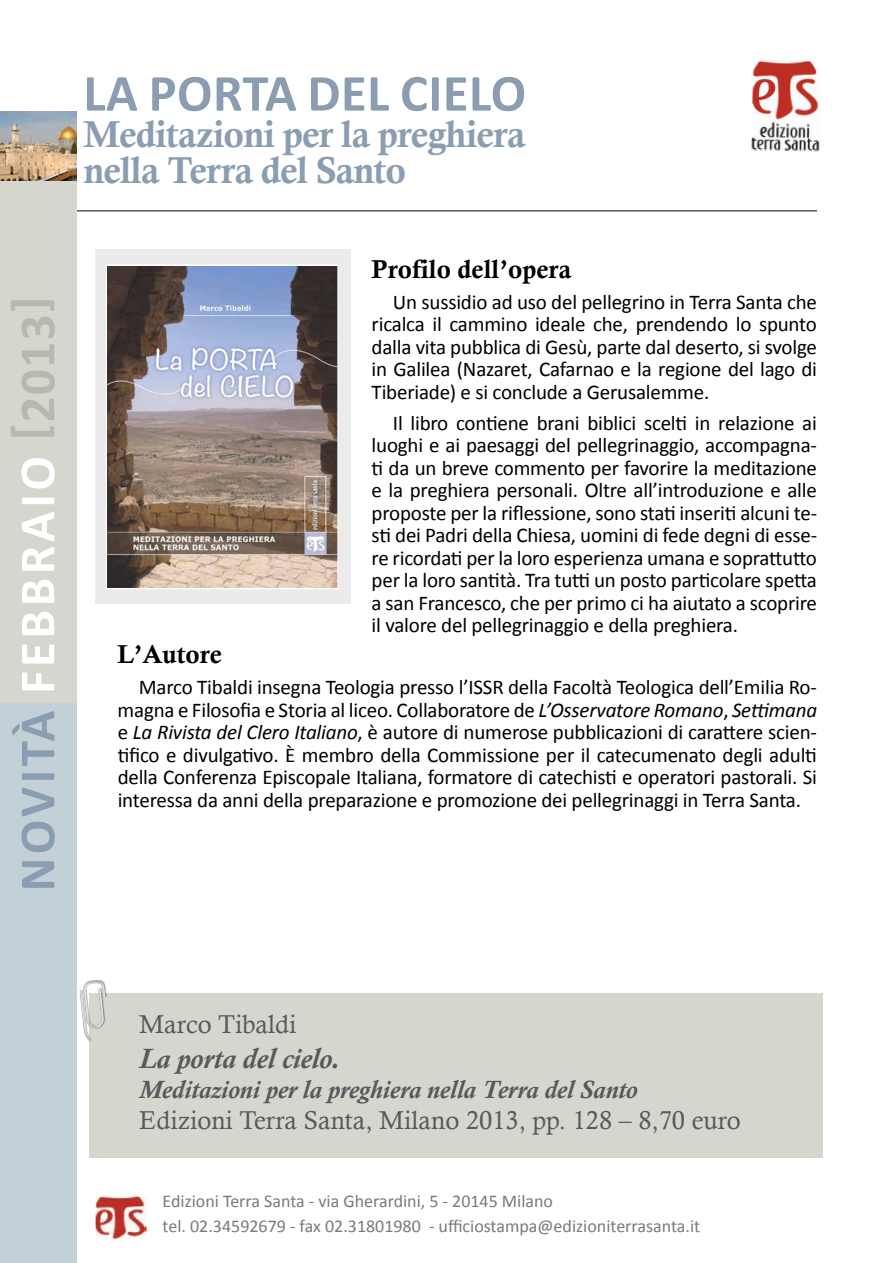
<style>
.page{position:relative;width:893px;height:1263px;background:#fff}
.page>*{position:absolute;margin:0;border:0;box-sizing:border-box;transform-origin:0 0}
.t1{font:700 52.5px "Calibri";letter-spacing:.01em;color:#8a9db1}
.t2{font:700 51px "Calibri";letter-spacing:.07em;color:#fff}
.t3{font:700 51px "Calibri";color:#b6b9b2}
.t4{font:37.5px/36px "Calis MT Bol";letter-spacing:-.025em;color:#8a9db1}
.t5{font:italic 700 28.5px "Calisto";letter-spacing:-.01em;color:#58595b}
.t6{font:25.8px "Calisto";color:#58595b}
.t7{font:25.8px "Calis MT Bol";color:#000}
.t8{font:italic 700 25.5px "Calisto";letter-spacing:-.01em;color:#58595b}
.t9{font:21px/22.5px "Calibri";letter-spacing:-.01em;color:#000;text-align:justify}
.t10{font:18px "Calibri";color:#797a7d}
.s1{color:#8a9db1}
.s2{font-style:italic}
</style>
<div class="page">
<img style="left:95px;top:1196px;width:52px;height:44px">
<img style="left:752px;top:61px;width:68px;height:90px">
<div style="left:95px;top:250px;width:255px;height:354px;background:#ebebec"></div>
<div style="left:0;top:702px;width:77px;height:561px;background:#c4d0d7"></div>
<hr style="left:77px;top:210px;width:740px;height:1px;background:#000">
<div style="left:0;top:163px;width:77px;height:539px;background:#d5d7ce"></div>
<img style="left:0;top:111px;width:77px;height:70px">
<img style="left:108px;top:267px;width:228px;height:320px">
<div style="left:106px;top:265px;width:232px;height:324px;border:1px solid #fff"></div>
<div style="left:89px;top:994px;width:734px;height:164px;background:#d5d7ce"></div>
<div style="left:80px;top:980px;width:27px;height:62px;background:#000;opacity:.43"></div>
<img style="left:80px;top:981px;width:25px;height:60px">
<h1 class="t1" style="left:83px;top:61px;width:444px">LA PORTA DEL CIELO</h1>
<h3 class="t4" style="left:83px;top:116px;width:444px">Meditazioni per la preghiera nella Terra del Santo</h3>
<h2 class="t3" style="left:0;top:313px;width:18px;rotate:-90deg">[</h2>
<h2 class="t3" style="left:6px;top:422px;width:110px;rotate:-90deg">2013</h2>
<h2 class="t3" style="left:0;top:441px;width:18px;rotate:-90deg">]</h2>
<h2 class="t2" style="left:6px;top:891px;width:437px;rotate:-90deg"><span class="s1">NOVITÀ</span> FEBBRAIO</h2>
<p class="t7" style="left:372px;top:254px;width:201px">Profilo dell’opera</p>
<p class="t9" style="left:372px;top:289px;width:447px;text-indent:21px">Un sussidio ad uso del pellegrino in Terra Santa che ricalca il cammino ideale che, prendendo lo spunto dalla vita pubblica di Gesù, parte dal deserto si, svolge in Galilea (Nazaret, Cafarnao lae regione del lago di Tiberiade s ie) conclude a Gerusalemme.</p>
<p class="t9" style="left:372px;top:399px;width:447px;line-height:45px;text-align:right">Il libro contiene brani biblici scelti in relazione ai<br>ti da un breve commento per favorire la meditazione</p>
<p class="t9" style="left:372px;top:422px;width:447px;line-height:45px">luoghi e ai paesaggi del pellegrinaggio, accompagna-<br>lae preghiera personali. Oltre all’introduzione e alle</p>
<p class="t9" style="left:372px;top:500px;width:447px">proposte per la riflessione, sono stati inseriti alcuni te-</p>
<p class="t9" style="left:372px;top:523px;width:447px">sti dei Padri della Chiesa, uomini di fede degni di esse-</p>
<p class="t9" style="left:372px;top:545px;width:447px">re ricordati per la loro esperienza umana e soprattutto</p>
<p class="t9" style="left:372px;top:568px;width:447px">per la loro santità. Tra tutti un posto particolare spetta a san Francesco, che per primo ci ha aiutato a scoprire il valore del pellegrinaggio e della preghiera.</p>
<p class="t7" style="left:118px;top:640px;width:106px">L’Autore</p>
<p class="t9" style="left:118px;top:697px;width:701px">magna e Filosofia e Storia al liceo. Collaboratore de <span class="s2">’LOsservatore Romano</span>, <span class="s2">Settimana</span></p>
<p class="t9" style="left:139px;top:675px;width:679px">Marco Tibaldi insegna Teologia presso ’l ISSR della Facoltà Teologica dell’Emilia Ro-</p>
<p class="t9" style="left:118px;top:709px;width:701px;line-height:45px">e <span class="s2">La Rivista del Clero Italiano</span> è, autore di numerose pubblicazioni di carattere scien&shy;della Conferenza Episcopale Italiana, formatore di catechisti e operatori pastorali. Si</p>
<p class="t9" style="left:118px;top:787px;width:685px">interessa da anni della preparazione e promozione dei pellegrinaggi in Terra Santa.</p>
<p class="t9" style="left:118px;top:742px;width:701px">tifico e divulgativo È. membro della Commissione per il catecumenato degli adulti</p>
<p class="t6" style="left:139px;top:1009px;width:159px">Marco Tibaldi</p>
<h3 class="t5" style="left:139px;top:1041px;width:201px">La porta del cielo.</h3>
<p class="t8" style="left:139px;top:1075px;width:500px">Meditazioni per la preghiera nella Terra del Santo</p>
<p class="t6" style="left:139px;top:1105px;width:603px">Edizioni Terra Santa, Milano 2013, pp. 128 – 8,70 euro</p>
<p class="t10" style="left:163px;top:1189px;width:392px">Edizioni Terra Santa - via Gherardini -5, 20145 Milano</p>
<p class="t10" style="left:429px;top:1215px;width:273px">- ufficiostampa@edizioniterrasanta i t.</p>
<p class="t10" style="left:163px;top:1215px;width:260px">tel. 02.34592679 - fax 02.31801980</p>
</div>
